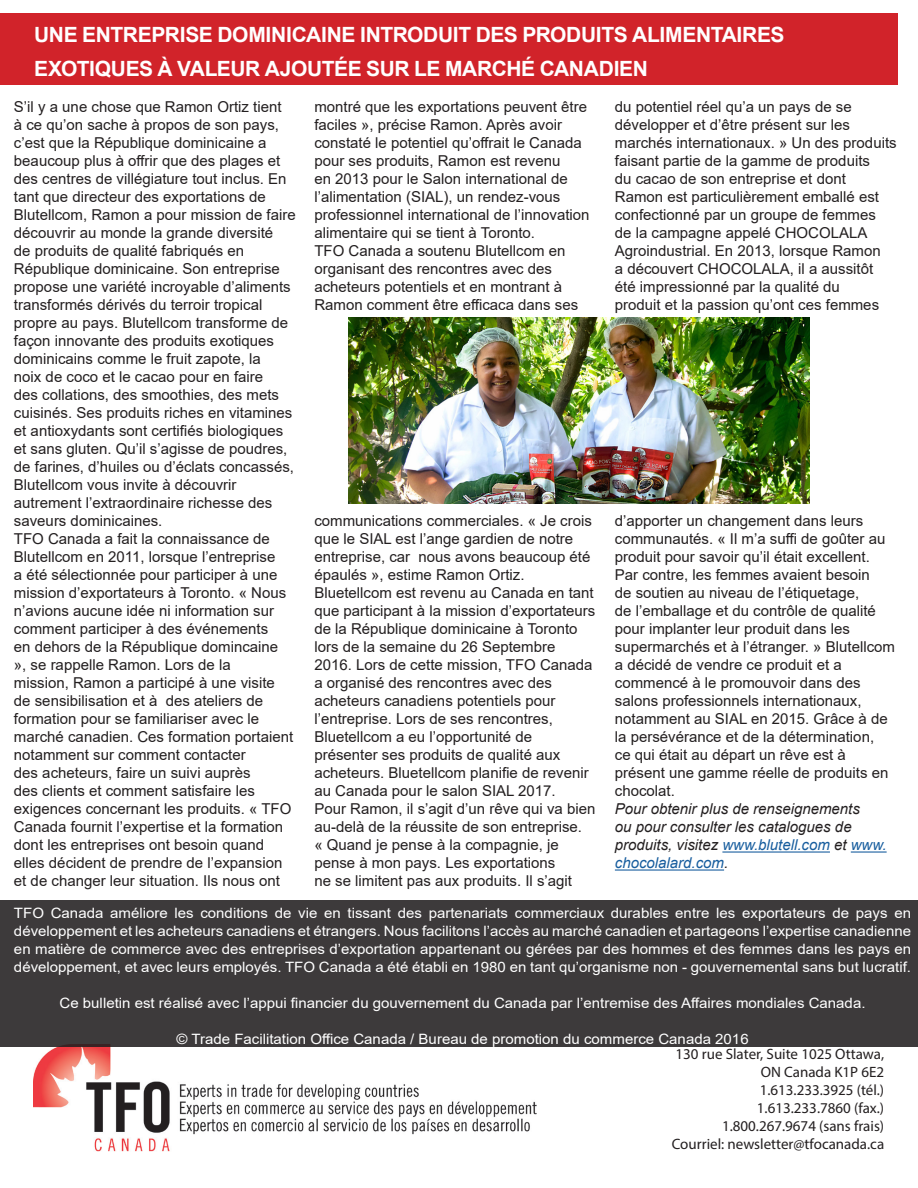
<style>
.page{position:relative;width:918px;height:1188px;background:#fff}
.page>*{position:absolute;margin:0;border:0;box-sizing:border-box;transform-origin:0 0}
.Tttle_White{font:700 21px/34.5px "Arial";letter-spacing:-.015em;color:#fff}
.t1{font:15px/18px "Arial";color:#231f20}
.Contact{font:15px/18px "Myriad Pro";color:#231f20;text-align:right}
.t2{font:14.25px/18px "Arial";color:#fff;text-align:justify;scale:1.05 1}
.s1{font-style:italic}
.s2{font-style:italic;color:#175d9e}
</style>
<div class="page">
<img style="left:34px;top:1047px;width:503px;height:104px">
<div style="left:0;top:901px;width:918px;height:146px;background:#3d3a3b"></div>
<div style="left:0;top:13px;width:897px;height:71px;background:#d1232a"></div>
<hr style="left:722px;top:851px;width:108px;height:2px;background:#175d9e">
<hr style="left:851px;top:851px;width:36px;height:2px;background:#175d9e">
<hr style="left:615px;top:869px;width:109px;height:2px;background:#175d9e">
<img style="left:349px;top:318px;width:461px;height:185px">
<p class="Tttle_White" style="left:34px;top:17px;width:752px">UNE ENTREPRISE DOMINICAINE INTRODUIT DES PRODUITS ALIMENTAIRES<br>EXOTIQUES À VALEUR AJOUTÉE SUR LE MARCHÉ CANADIEN</p>
<p class="t1" style="left:14px;top:98px;width:283px">S’il y a une chose que Ramon Ortiz tient<br>à ce qu’on sache à propos de son pays, c’est que la République dominicaine a beaucoup plus à offrir que des plages et des centres de villégiature tout inclus. En tant que directeur des exportations de Blutellcom, Ramon a pour mission de faire découvrir au monde la grande diversité<br>de produits de qualité fabriqués en République dominicaine. Son entreprise propose une variété incroyable d’aliments transformés dérivés du terroir tropical propre au pays. Blutellcom transforme de façon innovante des produits exotiques dominicains comme le fruit zapote, la<br>noix de coco et le cacao pour en faire<br>des collations, des smoothies, des mets cuisinés. Ses produits riches en vitamines et antioxydants sont certifiés biologiques et sans gluten. Qu’il s’agisse de poudres, de farines, d’huiles ou d’éclats concassés, Blutellcom vous invite à découvrir autrement l’extraordinaire richesse des saveurs dominicaines.<br>TFO Canada a fait la connaissance de Blutellcom en 2011, lorsque l’entreprise<br>a été sélectionnée pour participer à une mission d’exportateurs à Toronto. « Nous n’avions aucune idée ni information sur comment participer à des événements<br>en dehors de la République domincaine<br>», se rappelle Ramon. Lors de la<br>mission, Ramon a participé à une visite<br>de sensibilisation et à des ateliers de formation pour se familiariser avec le marché canadien. Ces formation portaient notamment sur comment contacter<br>des acheteurs, faire un suivi auprès<br>des clients et comment satisfaire les exigences concernant les produits. « TFO Canada fournit l’expertise et la formation dont les entreprises ont besoin quand elles décident de prendre de l’expansion et de changer leur situation. Ils nous ont</p>
<p class="t1" style="left:314px;top:98px;width:277px">montré que les exportations peuvent être faciles », précise Ramon. Après avoir constaté le potentiel qu’offrait le Canada pour ses produits, Ramon est revenu<br>en 2013 pour le Salon international de l’alimentation (SIAL), un rendez-vous professionnel international de l’innovation alimentaire qui se tient à Toronto.<br>TFO Canada a soutenu Blutellcom en organisant des rencontres avec des acheteurs potentiels et en montrant à Ramon comment être efficaca dans ses</p>
<p class="t1" style="left:615px;top:98px;width:283px">du potentiel réel qu’a un pays de se développer et d’être présent sur les marchés internationaux. » Un des produits faisant partie de la gamme de produits<br>du cacao de son entreprise et dont Ramon est particulièrement emballé est confectionné par un groupe de femmes<br>de la campagne appelé CHOCOLALA Agroindustrial. En 2013, lorsque Ramon<br>a découvert CHOCOLALA, il a aussitôt été impressionné par la qualité du<br>produit et la passion qu’ont ces femmes</p>
<p class="t1" style="left:615px;top:512px;width:282px">d’apporter un changement dans leurs communautés. « Il m’a suffi de goûter au produit pour savoir qu’il était excellent.<br>Par contre, les femmes avaient besoin<br>de soutien au niveau de l’étiquetage,<br>de l’emballage et du contrôle de qualité pour implanter leur produit dans les supermarchés et à l’étranger. » Blutellcom a décidé de vendre ce produit et a commencé à le promouvoir dans des salons professionnels internationaux, notamment au SIAL en 2015. Grâce à de la persévérance et de la détermination,<br>ce qui était au départ un rêve est à présent une gamme réelle de produits en chocolat.<br><span class="s1">Pour obtenir plus de renseignements<br>ou pour consulter les catalogues de produits, visitez</span> <span class="s2">www.blutell.com</span> <span class="s1">et</span> <span class="s2">www. chocolalard.com</span><span class="s1">.</span></p>
<p class="t1" style="left:314px;top:512px;width:282px">communications commerciales. « Je crois que le SIAL est l’ange gardien de notre entreprise, car nous avons beaucoup été épaulés », estime Ramon Ortiz.<br>Bluetellcom est revenu au Canada en tant que participant à la mission d’exportateurs de la République dominicaine à Toronto lors de la semaine du 26 Septembre 2016. Lors de cette mission, TFO Canada a organisé des rencontres avec des acheteurs canadiens potentiels pour l’entreprise. Lors de ses rencontres, Bluetellcom a eu l’opportunité de présenter ses produits de qualité aux acheteurs. Bluetellcom planifie de revenir au Canada pour le salon SIAL 2017.<br>Pour Ramon, il s’agit d’un rêve qui va bien au-delà de la réussite de son entreprise.<br>« Quand je pense à la compagnie, je pense à mon pays. Les exportations<br>ne se limitent pas aux produits. Il s’agit</p>
<p class="t2" style="left:14px;top:904px;width:856px">TFO Canada améliore les conditions de vie en tissant des partenariats commerciaux durables entre les exportateurs de pays en développement et les acheteurs canadiens et étrangers. Nous facilitons l’accès au marché canadien et partageons l’expertise canadienne en matière de commerce avec des entreprises d’exportation appartenant ou gérées par des hommes et des femmes dans les pays en développement, et avec leurs employés. TFO Canada a été établi en 1980 en tant qu’organisme non - gouvernemental sans but lucratif.</p>
<p class="t2" style="left:60px;top:994px;width:769px">Ce bulletin est réalisé avec l’appui financier du gouvernement du Canada par l’entremise des Affaires mondiales Canada.</p>
<p class="t2" style="left:176px;top:1030px;width:546px">© Trade Facilitation Office Canada / Bureau de promotion du commerce Canada 2016</p>
<p class="Contact" style="left:676px;top:1044px;width:210px">130 rue Slater, Suite 1025 Ottawa,<br>ON Canada K1P 6E2</p>
<p class="Contact" style="left:760px;top:1080px;width:126px">1.613.233.3925 (tél.)</p>
<p class="Contact" style="left:757px;top:1098px;width:129px">1.613.233.7860 (fax.)</p>
<p class="Contact" style="left:722px;top:1116px;width:164px">1.800.267.9674 (sans frais)</p>
<p class="Contact" style="left:672px;top:1134px;width:214px">Courriel: newsletter@tfocanada.ca</p>
</div>
